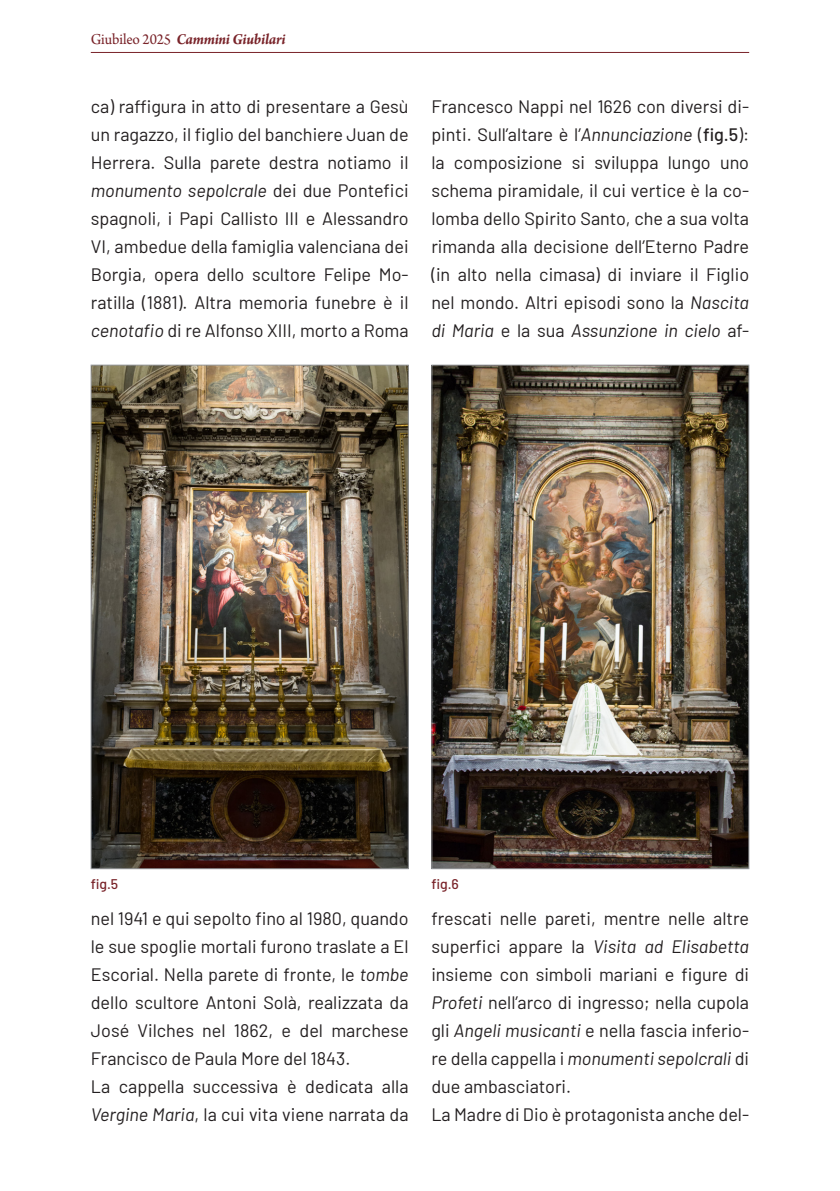
<style>
.page{position:relative;width:840px;height:1191px;background:#fff}
.page>*{position:absolute;margin:0;border:0;box-sizing:border-box;transform-origin:0 0}
.Normal__Web{font:18px/28px "Barlow";color:#231f20;text-align:justify}
.t1{font:italic 700 16px "Arno Pro";letter-spacing:-.015em;color:#792329;scale:.95 1}
.t2{font:500 14px "Barlow";color:#792329}
.s1{font-weight:400;font-style:normal}
.s2{font-style:italic}
.s3{font-weight:500}
</style>
<div class="page">
<hr style="left:91px;top:52px;width:657px;height:1px;background:#792329">
<img style="left:433px;top:367px;width:313px;height:500px">
<div style="left:431px;top:365px;width:317px;height:504px;border:1px solid #939598"></div>
<img style="left:93px;top:367px;width:313px;height:500px">
<div style="left:91px;top:365px;width:317px;height:504px;border:1px solid #939598"></div>
<p class="t1" style="left:91px;top:30px;width:206px"><span class="s1">Giubileo 2025</span> Cammini Giubilari</p>
<p class="Normal__Web" style="left:91px;top:91px;width:319px">ca) raffigura in atto di presentare a Gesù un ragazzo, il figlio del banchiere Juan de Herrera. Sulla parete destra notiamo il <span class="s2">monumento sepolcrale</span> dei due Pontefici spagnoli, i Papi Callisto III e Alessandro VI, ambedue della famiglia valenciana dei Borgia, opera dello scultore Felipe Mo&shy;ratilla (1881). Altra memoria funebre è il <span class="s2">cenotafio</span> di re Alfonso XIII, morto a Roma</p>
<p class="Normal__Web" style="left:431px;top:91px;width:319px">Francesco Nappi nel 1626 con diversi di&shy;pinti. Sull’altare è l’<span class="s2">Annunciazione</span> (<span class="s3">fig.5</span>): la composizione si sviluppa lungo uno schema piramidale, il cui vertice è la co&shy;lomba dello Spirito Santo, che a sua volta rimanda alla decisione dell’Eterno Padre (in alto nella cimasa) di inviare il Figlio nel mondo. Altri episodi sono la <span class="s2">Nascita di Maria</span> e la sua <span class="s2">Assunzione in cielo</span> af-</p>
<p class="t2" style="left:91px;top:873px;width:29px">fig.5</p>
<p class="t2" style="left:431px;top:873px;width:29px">fig.6</p>
<p class="Normal__Web" style="left:91px;top:903px;width:319px">nel 1941 e qui sepolto fino al 1980, quando le sue spoglie mortali furono traslate a El Escorial. Nella parete di fronte, le <span class="s2">tombe </span>dello scultore Antoni Solà, realizzata da José Vilches nel 1862, e del marchese Francisco de Paula More del 1843.</p>
<p class="Normal__Web" style="left:91px;top:1071px;width:319px">La cappella successiva è dedicata alla<br><span class="s2">Vergine Maria</span>, la cui vita viene narrata da</p>
<p class="Normal__Web" style="left:431px;top:903px;width:319px">frescati nelle pareti, mentre nelle altre superfici appare la <span class="s2">Visita ad Elisabetta </span>insieme con simboli mariani e figure di <span class="s2">Profeti</span> nell’arco di ingresso; nella cupola gli <span class="s2">Angeli musicanti</span> e nella fascia inferio&shy;re della cappella i <span class="s2">monumenti sepolcrali</span> di due ambasciatori.</p>
<p class="Normal__Web" style="left:431px;top:1099px;width:319px">La Madre di Dio è protagonista anche del-</p>
</div>
